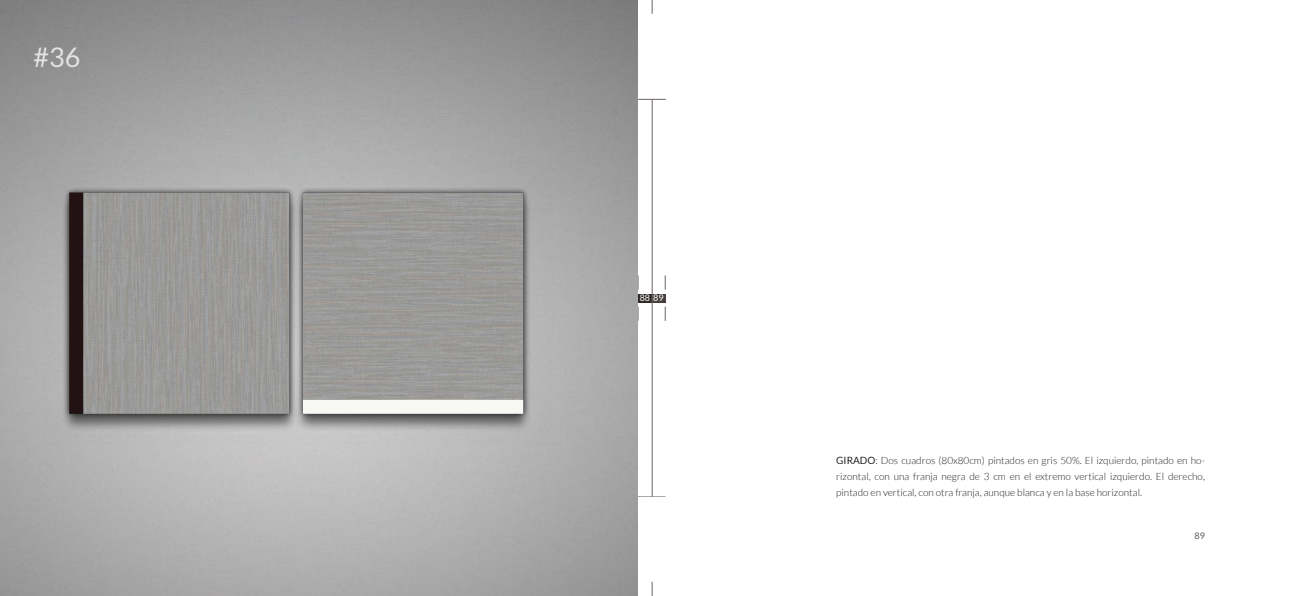
<style>
.page{position:relative;width:1304px;height:596px;background:#fff}
.page>*{position:absolute;margin:0;border:0;box-sizing:border-box;transform-origin:0 0}
.Nº{font:27px "Lato";color:#e1e2e4}
.Cuerpo{font:300 10px/16px "Lato";color:#231f20;text-align:justify}
.t1{font:9px "Lato";color:#fff}
.t2{font:9px "Lato";color:#57585a}
.s1{font-weight:400}
</style>
<div class="page">
<svg style="left:638px;top:99px;width:28px;height:1px"></svg>
<svg style="left:638px;top:496px;width:27px;height:1px"></svg>
<div style="left:651px;top:294px;width:14px;height:8px;background:#463f3d"></div>
<div style="left:638px;top:294px;width:14px;height:8px;background:#302a28"></div>
<hr style="left:652px;top:99px;width:1px;height:397px;background:#6b6360">
<svg style="left:638px;top:275px;width:1px;height:14px"></svg>
<svg style="left:665px;top:275px;width:1px;height:14px"></svg>
<svg style="left:665px;top:306px;width:1px;height:14px"></svg>
<svg style="left:638px;top:306px;width:1px;height:14px"></svg>
<svg style="left:652px;top:0;width:1px;height:14px"></svg>
<svg style="left:652px;top:581px;width:1px;height:14px"></svg>
<img style="left:43px;top:160px;width:510px;height:284px">
<p class="Nº" style="left:34px;top:42px;width:48px">#36</p>
<p class="t1" style="left:640px;top:293px;width:25px">88 89</p>
<p class="Cuerpo" style="left:836px;top:452px;width:370px"><span class="s1">GIRADO</span>: Dos cuadros (80x80cm) pintados en gris 50%. El izquierdo, pintado en ho&shy;rizontal, con una franja negra de 3 cm en el extremo vertical izquierdo. El derecho, pintado en vertical, con otra franja, aunque blanca y en la base horizontal.</p>
<p class="t2" style="left:1195px;top:530px;width:12px">89</p>
</div>
